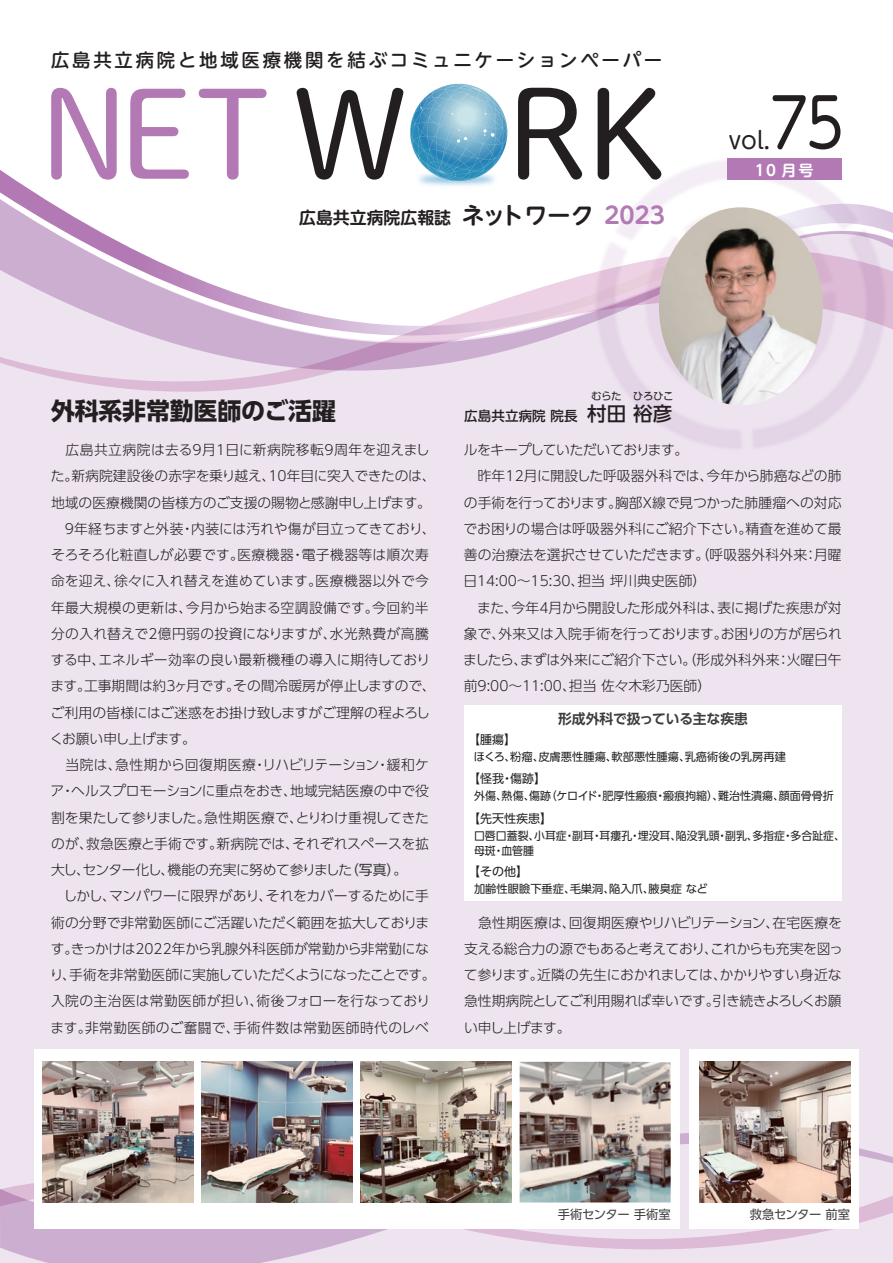
<style>
.page{position:relative;width:893px;height:1263px;background:#fff}
.page>*{position:absolute;margin:0;border:0;box-sizing:border-box;transform-origin:0 0}
.t1{font:67.5px "UD Shin M Go Pro";color:#231f20;scale:.85 1}
.t2{font:700 24px "UD Shin Go Pro";letter-spacing:-.01em;color:#231f20}
.t3{font:23.25px "UD Shin M Go Pro";color:#231f20}
.t4{font:500 18.45px "UD Shin M Go Pro";letter-spacing:.15em;color:#231f20}
.t5{font:700 16.95px "UD Shin M Go Pro De";color:#231f20}
.t6{font:700 15px "UD Shin M Go Pro De";color:#fff}
.t7{font:300 13.8px/26.2px "UD Shin Go Pro";color:#231f20}
.t8{font:700 13.8px "UD Shin Go Pro De";letter-spacing:-.005em;color:#3e3e3f}
.t9{font:500 13.5px "UD Shin Go Pro";letter-spacing:.01em;color:#231f20}
.t10{font:12.3px "UD Shin Go Pro";letter-spacing:-.02em;color:#3e3e3f}
.t11{font:12px "UD Shin Go Pro";color:#231f20}
.t12{font:11.25px/15px "UD Shin Go Pro";color:#231f20}
.t13{font:10.5px "UD Shin Go Pro";letter-spacing:-.04em;color:#231f20}
.s1{font-size:22.95px}
.s2{font-size:22.95px;color:#b279b4}
.s3{font-size:19.5px}
.s4{font-weight:400;color:#3e3e3f}
</style>
<div class="page">
<div style="left:0;top:398px;width:893px;height:734px;background:#eee4f0"></div>
<svg style="left:0;top:170px;width:543px;height:228px"></svg>
<svg style="left:0;top:249px;width:543px;height:143px"></svg>
<svg style="left:0;top:1132px;width:893px;height:131px;background:#e5d6e7"></svg>
<svg style="left:0;top:1176px;width:893px;height:73px;background:#ddc7de"></svg>
<img style="left:543px;top:106px;width:350px;height:396px">
<img style="left:366px;top:188px;width:181px;height:48px">
<div style="left:728px;top:158px;width:114px;height:22px;background:#b279b4"></div>
<svg style="left:51px;top:88px;width:66px;height:92px"></svg>
<svg style="left:130px;top:89px;width:59px;height:90px"></svg>
<svg style="left:199px;top:89px;width:68px;height:91px"></svg>
<svg style="left:297px;top:84px;width:285px;height:104px"></svg>
<svg style="left:598px;top:88px;width:63px;height:92px"></svg>
<img style="left:659px;top:207px;width:164px;height:198px">
<div style="left:34px;top:1049px;width:646px;height:180px;background:#fff"></div>
<div style="left:690px;top:1049px;width:169px;height:180px;background:#fff"></div>
<div style="left:464px;top:705px;width:378px;height:196px;background:#fff"></div>
<img style="left:42px;top:1062px;width:151px;height:140px">
<img style="left:201px;top:1062px;width:151px;height:140px">
<img style="left:361px;top:1062px;width:151px;height:140px">
<img style="left:520px;top:1062px;width:151px;height:140px">
<img style="left:699px;top:1062px;width:151px;height:140px">
<h3 class="t4" style="left:51px;top:45px;width:613px">広島共立病院と地域医療機関を結ぶコミュニケーションペーパー</h3>
<p class="t5" style="left:299px;top:204px;width:367px">広島共立病院広報誌 <span class="s1">ネットワーク</span> <span class="s2">2023</span></p>
<h1 class="t1" style="left:770px;top:68px;width:88px">75</h1>
<p class="t6" style="left:755px;top:158px;width:60px">10 月号</p>
<h3 class="t3" style="left:729px;top:121px;width:43px">vol.</h3>
<h2 class="t2" style="left:51px;top:392px;width:286px">外科系非常勤医師のご活躍</h2>
<p class="t13" style="left:591px;top:387px;width:84px">むらた ひろひこ</p>
<p class="t9" style="left:464px;top:405px;width:210px">広島共立病院 院長 <span class="s3">村田 裕彦</span></p>
<p class="t7" style="left:50px;top:436px;width:387px">　広島共立病院は去る9月1日に新病院移転9周年を迎えました。新病院建設後の赤字を乗り越え、10年目に突入できたのは、地域の医療機関の皆様方のご支援の賜物と感謝申し上げます。　９年経ちますと外装・内装には汚れや傷が目立ってきており、そろそろ化粧直しが必要です。医療機器・電子機器等は順次寿命を迎え、徐々に入れ替えを進めています。医療機器以外で今年最大規模の更新は、今月から始まる空調設備です。今回約半分の入れ替えで2億円弱の投資になりますが、水光熱費が高騰する中、エネルギー効率の良い最新機種の導入に期待しております。工事期間は約3ヶ月です。その間冷暖房が停止しますので、ご利用の皆様にはご迷惑をお掛け致しますがご理解の程よろしくお願い申し上げます。<br>　当院は、急性期から回復期医療・リハビリテーション・緩和ケア・ヘルスプロモーションに重点をおき、地域完結医療の中で役割を果たして参りました。急性期医療で、とりわけ重視してきたのが、救急医療と手術です。新病院では、それぞれスペースを拡大し、センター化し、機能の充実に努めて参りました<span class="s4">（写真）</span>。<br>　しかし、マンパワーに限界があり、それをカバーするために手術の分野で非常勤医師にご活躍いただく範囲を拡大しております。きっかけは2022年から乳腺外科医師が常勤から非常勤になり、手術を非常勤医師に実施していただくようになったことです。入院の主治医は常勤医師が担い、術後フォローを行なっております。非常勤医師のご奮闘で、手術件数は常勤医師時代のレベ</p>
<p class="t7" style="left:463px;top:436px;width:380px">ルをキープしていただいております。<br>　昨年12月に開設した呼吸器外科では、今年から肺癌などの肺の手術を行っております。胸部X線で見つかった肺腫瘤への対応でお困りの場合は呼吸器外科にご紹介下さい。精査を進めて最善の治療法を選択させていただきます。（呼吸器外科外来：月曜日14:00～15:30、担当 坪川典史医師）<br>　また、今年4月から開設した形成外科は、表に掲げた疾患が対象で、外来又は入院手術を行っております。お困りの方が居られましたら、まずは外来にご紹介下さい。（形成外科外来：火曜日午前9:00～11:00、担当 佐々木彩乃医師）</p>
<p class="t8" style="left:558px;top:707px;width:191px">形成外科で扱っている主な疾患</p>
<p class="t11" style="left:468px;top:730px;width:49px">【腫瘍】</p>
<p class="t12" style="left:474px;top:749px;width:313px">ほくろ、粉瘤、皮膚悪性腫瘍、軟部悪性腫瘍、乳癌術後の乳房再建</p>
<p class="t11" style="left:468px;top:769px;width:79px">【怪我・傷跡】</p>
<p class="t12" style="left:474px;top:787px;width:361px">外傷、熱傷、傷跡（ケロイド・肥厚性瘢痕・瘢痕拘縮）、難治性潰瘍、顔面骨骨折</p>
<p class="t11" style="left:468px;top:809px;width:85px">【先天性疾患】</p>
<p class="t12" style="left:474px;top:827px;width:373px">口唇口蓋裂、小耳症・副耳・耳瘻孔・埋没耳、陥没乳頭・副乳、多指症・多合趾症、母斑・血管腫</p>
<p class="t11" style="left:468px;top:862px;width:62px">【その他】</p>
<p class="t12" style="left:474px;top:880px;width:235px">加齢性眼瞼下垂症、毛巣洞、陥入爪、腋臭症 など</p>
<p class="t7" style="left:464px;top:909px;width:381px;text-align:justify">　急性期医療は、回復期医療やリハビリテーション、在宅医療を支える総合力の源でもあると考えており、これからも充実を図って参ります。近隣の先生におかれましては、かかりやすい身近な急性期病院としてご利用賜れば幸いです。引き続きよろしくお願い申し上げます。</p>
<p class="t10" style="left:558px;top:1204px;width:114px">手術センター 手術室</p>
<p class="t10" style="left:750px;top:1204px;width:102px">救急センター 前室</p>
</div>
